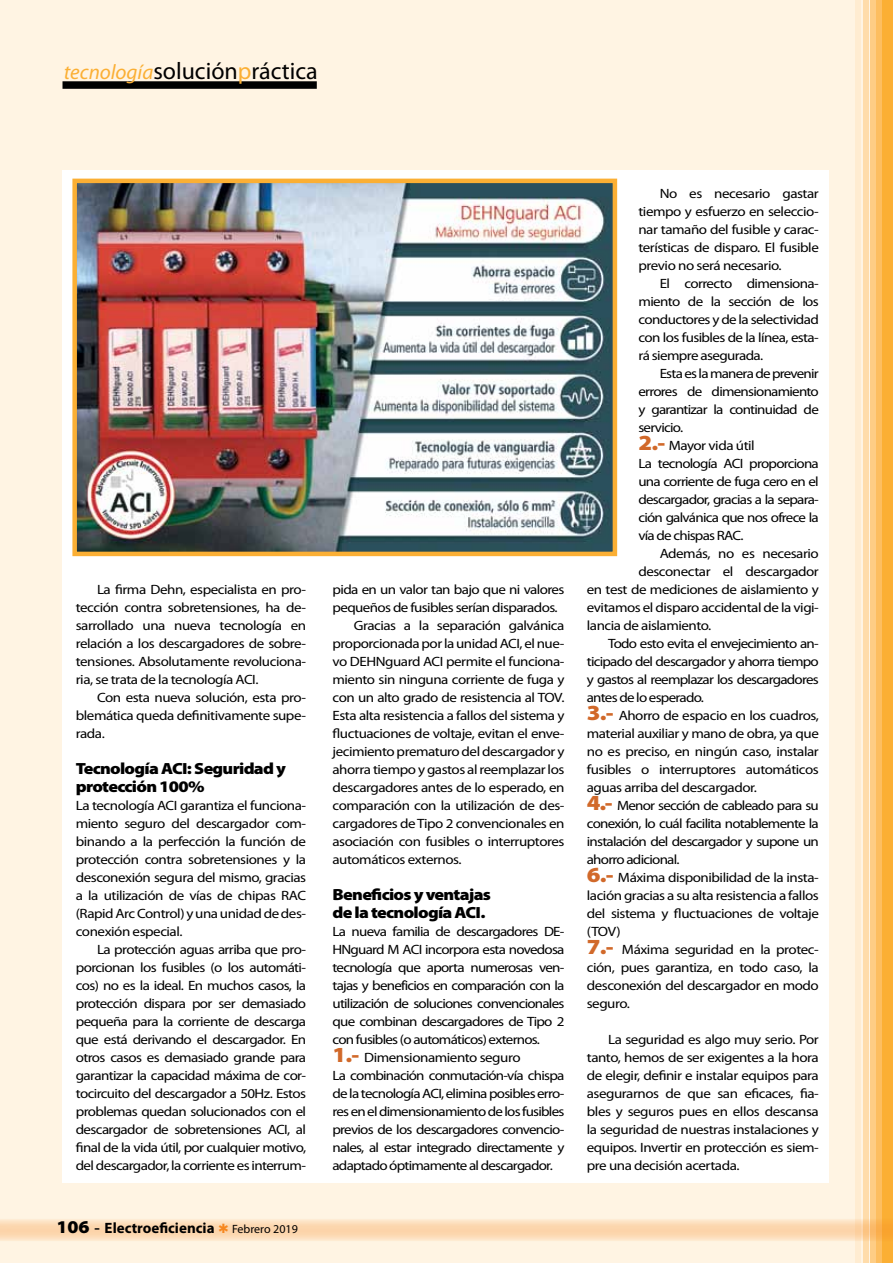
<style>
.page{position:relative;width:893px;height:1263px;background:#fff4e3}
.page>*{position:absolute;margin:0;border:0;box-sizing:border-box;transform-origin:0 0}
.t1{font:24px "Myriad Pro";color:#000}
.t2{font:900 16.2px/18px "Myriad Pro";letter-spacing:-.04em;color:#000;scale:1.11 1}
.t3{font:700 15px "Myriad Pro";color:#000}
.t4{font:13.5px/18px "Myriad Pro";letter-spacing:-.035em;color:#000;text-align:justify;scale:1.11 1}
.s1{font-style:italic;font-size:21px;color:#fbaf34}
.s2{color:#fbaf34}
.s3{font-weight:900;font-stretch:semi-expanded;font-size:18px}
.s4{font-family:"Times New Roman";font-weight:400;font-size:18px}
.s5{font-weight:400;font-size:12px}
.s6{font-weight:900;font-size:21.6px;color:#d1692a}
</style>
<div class="page">
<div style="left:63px;top:170px;width:766px;height:1012px;background:#fff"></div>
<div style="left:856px;top:0;width:5px;height:1263px;background:#ffecd1"></div>
<div style="left:863px;top:0;width:5px;height:1263px;background:#ffdcaa"></div>
<div style="left:870px;top:0;width:5px;height:1263px;background:#fecd85"></div>
<div style="left:876px;top:0;width:5px;height:1263px;background:#fdbe60"></div>
<div style="left:882px;top:0;width:11px;height:1263px;background:#fbaf34"></div>
<div style="left:63px;top:81px;width:254px;height:8px;background:#000"></div>
<svg style="left:0;top:1219px;width:893px;height:22px"></svg>
<img style="left:77px;top:184px;width:535px;height:367px">
<div style="left:72px;top:179px;width:545px;height:377px;border:4px solid #fbaf34"></div>
<svg style="left:219px;top:1223px;width:9px;height:10px"></svg>
<h1 class="t1" style="left:64px;top:58px;width:255px"><span class="s1">tecnología</span>solución<span class="s2">p</span>ráctica</h1>
<p class="t4" style="left:76px;top:581px;width:209px;text-indent:21px">La firma Dehn, especialista en pro&shy;tección contra sobretensiones, ha de&shy;sarrollado una nueva tecnología en relación a los descargadores de sobre&shy;tensiones. Absolutamente revoluciona&shy;ria, se trata de la tecnología ACI.</p>
<p class="t4" style="left:76px;top:689px;width:209px;text-indent:21px">Con esta nueva solución, esta pro&shy;blemática queda definitivamente supe&shy;rada.</p>
<p class="t2" style="left:76px;top:760px;width:191px">Tecnología ACI: Seguridad y protección 100%</p>
<p class="t4" style="left:76px;top:797px;width:209px">La tecnología ACI garantiza el funciona&shy;miento seguro del descargador com&shy;binando a la perfección la función de protección contra sobretensiones y la desconexión segura del mismo, gracias a la utilización de vías de chipas RAC (Rapid Arc Control) y una unidad de des&shy;conexión especial.</p>
<p class="t4" style="left:76px;top:941px;width:209px;text-indent:21px">La protección aguas arriba que pro&shy;porcionan los fusibles (o los automáti&shy;cos) no es la ideal. En muchos casos, la protección dispara por ser demasiado pequeña para la corriente de descarga que está derivando el descargador. En otros casos es demasiado grande para garantizar la capacidad máxima de cor&shy;tocircuito del descargador a 50Hz. Estos problemas quedan solucionados con el descargador de sobretensiones ACI, al final de la vida útil, por cualquier motivo, del descargador, la corriente es interrum-</p>
<p class="t3" style="left:56px;top:1219px;width:243px"><span class="s3">106</span> <span class="s4">-</span> Electroeficiencia <span class="s5">Febrero 2019</span></p>
<p class="t4" style="left:332px;top:581px;width:210px">pida en un valor tan bajo que ni valores</p>
<p class="t4" style="left:332px;top:599px;width:204px">pequeños de fusibles serían disparados.</p>
<p class="t4" style="left:354px;top:617px;width:191px">Gracias a la separación galvánica</p>
<p class="t4" style="left:332px;top:635px;width:210px">proporcionada por la unidad ACI, el nue-</p>
<p class="t4" style="left:332px;top:653px;width:211px">vo DEHNguard ACI permite el funciona-</p>
<p class="t4" style="left:332px;top:671px;width:211px">miento sin ninguna corriente de fuga y</p>
<p class="t4" style="left:332px;top:689px;width:210px">con un alto grado de resistencia al TOV.</p>
<p class="t4" style="left:332px;top:707px;width:210px">Esta alta resistencia a fallos del sistema y</p>
<p class="t4" style="left:332px;top:725px;width:210px">fluctuaciones de voltaje, evitan el enve-</p>
<p class="t4" style="left:332px;top:743px;width:210px">jecimiento prematuro del descargador y</p>
<p class="t4" style="left:332px;top:761px;width:210px">ahorra tiempo y gastos al reemplazar los</p>
<p class="t4" style="left:332px;top:779px;width:211px">descargadores antes de lo esperado, en</p>
<p class="t4" style="left:332px;top:797px;width:210px">comparación con la utilización de des-</p>
<p class="t4" style="left:332px;top:815px;width:210px">cargadores de Tipo 2 convencionales en</p>
<p class="t4" style="left:332px;top:833px;width:210px">asociación con fusibles o interruptores</p>
<p class="t4" style="left:332px;top:851px;width:118px">automáticos externos.</p>
<p class="t2" style="left:332px;top:886px;width:144px">Beneficios y ventajas de la tecnología ACI.</p>
<p class="t4" style="left:332px;top:923px;width:211px;text-align:left">La nueva familia de descargadores DE-HNguard M ACI incorpora esta novedosa tecnología que aporta numerosas ven&shy;tajas y beneficios en comparación con la utilización de soluciones convencionales que combinan descargadores de Tipo 2 con fusibles (o automáticos) externos.<br><span class="s6">1.-</span> Dimensionamiento seguro<br>La combinación conmutación-vía chispa de la tecnología ACI, elimina posibles erro&shy;res en el dimensionamiento de los fusibles previos de los descargadores convencio&shy;nales, al estar integrado directamente y adaptado óptimamente al descargador.</p>
<p class="t4" style="left:638px;top:185px;width:164px;text-indent:21px">No es necesario gastar tiempo y esfuerzo en seleccio&shy;nar tamaño del fusible y carac&shy;terísticas de disparo. El fusible previo no será necesario.</p>
<p class="t4" style="left:638px;top:275px;width:164px;text-indent:21px">El correcto dimensiona&shy;miento de la sección de los conductores y de la selectividad con los fusibles de la línea, esta&shy;rá siempre asegurada.</p>
<p class="t4" style="left:638px;top:365px;width:164px;text-align:left;text-indent:21px">Esta es la manera de prevenir errores de dimensionamiento y garantizar la continuidad de servicio.<br><span class="s6">2.-</span> Mayor vida útil<br>La tecnología ACI proporciona una corriente de fuga cero en el descargador, gracias a la separa&shy;ción galvánica que nos ofrece la vía de chispas RAC.</p>
<p class="t4" style="left:660px;top:545px;width:145px">Además, no es necesario</p>
<p class="t4" style="left:638px;top:563px;width:164px">desconectar el descargador</p>
<p class="t4" style="left:587px;top:581px;width:211px">en test de mediciones de aislamiento y</p>
<p class="t4" style="left:587px;top:599px;width:211px">evitamos el disparo accidental de la vigi-</p>
<p class="t4" style="left:587px;top:617px;width:114px">lancia de aislamiento.</p>
<p class="t4" style="left:608px;top:635px;width:191px">Todo esto evita el envejecimiento an-</p>
<p class="t4" style="left:587px;top:653px;width:211px">ticipado del descargador y ahorra tiempo</p>
<p class="t4" style="left:587px;top:671px;width:211px">y gastos al reemplazar los descargadores</p>
<p class="t4" style="left:587px;top:689px;width:107px">antes de lo esperado.</p>
<p class="t4" style="left:587px;top:707px;width:211px"><span class="s6">3.-</span> Ahorro de espacio en los cuadros,</p>
<p class="t4" style="left:587px;top:725px;width:211px">material auxiliar y mano de obra, ya que</p>
<p class="t4" style="left:587px;top:743px;width:211px">no es preciso, en ningún caso, instalar</p>
<p class="t4" style="left:587px;top:761px;width:211px">fusibles o interruptores automáticos</p>
<p class="t4" style="left:587px;top:779px;width:155px">aguas arriba del descargador.</p>
<p class="t4" style="left:587px;top:797px;width:211px"><span class="s6">4.-</span> Menor sección de cableado para su</p>
<p class="t4" style="left:587px;top:815px;width:211px">conexión, lo cuál facilita notablemente la</p>
<p class="t4" style="left:587px;top:833px;width:211px">instalación del descargador y supone un</p>
<p class="t4" style="left:587px;top:851px;width:85px">ahorro adicional.</p>
<p class="t4" style="left:587px;top:869px;width:211px"><span class="s6">6.-</span> Máxima disponibilidad de la insta-</p>
<p class="t4" style="left:587px;top:887px;width:211px">lación gracias a su alta resistencia a fallos</p>
<p class="t4" style="left:587px;top:905px;width:211px">del sistema y fluctuaciones de voltaje</p>
<p class="t4" style="left:587px;top:923px;width:32px">(TOV)</p>
<p class="t4" style="left:587px;top:941px;width:211px"><span class="s6">7.-</span> Máxima seguridad en la protec-</p>
<p class="t4" style="left:587px;top:959px;width:211px">ción, pues garantiza, en todo caso, la</p>
<p class="t4" style="left:587px;top:977px;width:211px">desconexión del descargador en modo</p>
<p class="t4" style="left:587px;top:995px;width:40px">seguro.</p>
<p class="t4" style="left:587px;top:1031px;width:211px;text-indent:21px">La seguridad es algo muy serio. Por tanto, hemos de ser exigentes a la hora de elegir, definir e instalar equipos para asegurarnos de que san eficaces, fia&shy;bles y seguros pues en ellos descansa la seguridad de nuestras instalaciones y equipos. Invertir en protección es siem&shy;pre una decisión acertada.</p>
</div>
